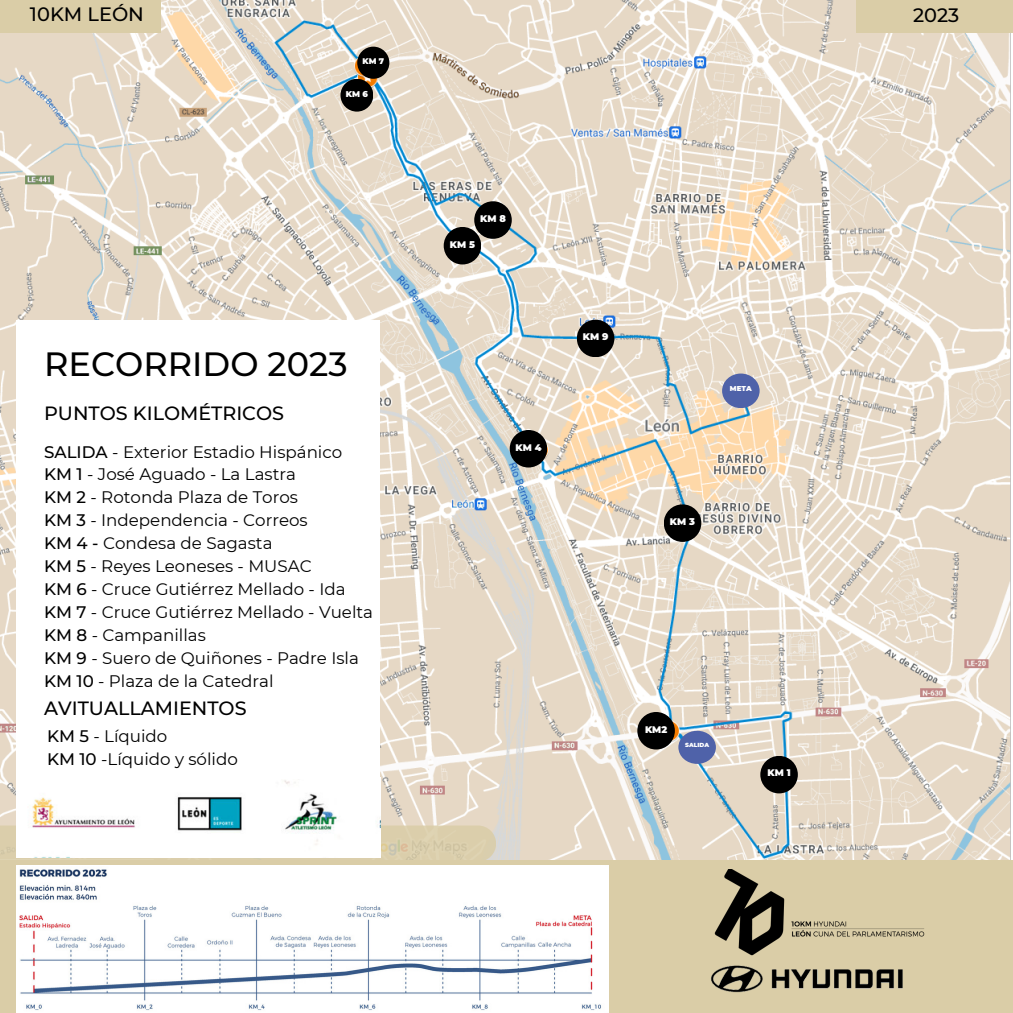
<style>
.page{position:relative;width:1013px;height:1013px;background:#fff}
.page>*{position:absolute;margin:0;border:0;box-sizing:border-box;transform-origin:0 0}
.t1{font:500 33.5px "Montserrat";color:#000}
.t2{font:500 19.38px "Montserrat";color:#000}
.t3{font:500 19.12px "Montserrat";color:#000}
.t4{font:16.75px "Montserrat";color:#000}
.t5{font:900 9.5px "Montserrat";color:#fff}
.t6{font:900 8.38px "Montserrat";color:#fff}
.t7{font:900 8.12px "Montserrat";color:#fff}
.t8{font:900 7.12px "Montserrat";color:#fff}
.t9{font:900 5.88px "Montserrat";color:#fff}
.s1{font-weight:500}
</style>
<div class="page">
<img style="left:0;top:0;width:1010px;height:859px">
<svg style="left:0;top:825px;width:496px;height:34px;background:#dcd1b2"></svg>
<img style="left:16px;top:778px;width:364px;height:79px">
<div style="left:760px;top:756px;width:37px;height:37px;background:#000;border-radius:50%"></div>
<div style="left:637px;top:712px;width:38px;height:37px;background:#000;border-radius:50%"></div>
<div style="left:663px;top:504px;width:38px;height:38px;background:#000;border-radius:50%"></div>
<div style="left:509px;top:430px;width:38px;height:37px;background:#000;border-radius:50%"></div>
<div style="left:443px;top:227px;width:38px;height:37px;background:#000;border-radius:50%"></div>
<div style="left:340px;top:79px;width:33px;height:33px;background:#000;border-radius:50%"></div>
<div style="left:357px;top:47px;width:32px;height:32px;background:#000;border-radius:50%"></div>
<div style="left:474px;top:201px;width:38px;height:38px;background:#000;border-radius:50%"></div>
<div style="left:577px;top:320px;width:37px;height:37px;background:#000;border-radius:50%"></div>
<div style="left:722px;top:373px;width:37px;height:35px;background:#4f62a9;border-radius:50%"></div>
<div style="left:678px;top:730px;width:38px;height:34px;background:#4f62a9;border-radius:50%"></div>
<div style="left:16px;top:320px;width:364px;height:458px;background:#fff"></div>
<div style="left:0;top:859px;width:1012px;height:153px;background:#dacda7"></div>
<img style="left:714px;top:869px;width:211px;height:76px">
<img style="left:16px;top:865px;width:592px;height:147px">
<img style="left:711px;top:945px;width:192px;height:48px">
<div style="left:856px;top:0;width:156px;height:33px;background:#dacda7"></div>
<div style="left:0;top:0;width:160px;height:33px;background:#dacda7"></div>
<p class="t2" style="left:30px;top:2px;width:115px">10KM LEÓN</p>
<p class="t2" style="left:913px;top:3px;width:48px">2023</p>
<p class="t7" style="left:362px;top:56px;width:23px">KM 7</p>
<p class="t6" style="left:346px;top:89px;width:24px">KM 6</p>
<p class="t1" style="left:44px;top:344px;width:305px">RECORRIDO 2023</p>
<p class="t3" style="left:44px;top:401px;width:241px">PUNTOS KILOMÉTRICOS</p>
<p class="t4" style="left:44px;top:441px;width:300px"><span class="s1">SALIDA</span> - Exterior Estadio Hispánico</p>
<p class="t4" style="left:44px;top:464px;width:253px"><span class="s1">KM 1</span> - José Aguado - La Lastra</p>
<p class="t4" style="left:44px;top:487px;width:255px"><span class="s1">KM 2</span> - Rotonda Plaza de Toros</p>
<p class="t4" style="left:44px;top:510px;width:265px"><span class="s1">KM 3</span> - Independencia - Correos</p>
<p class="t4" style="left:44px;top:533px;width:230px"><span class="s1">KM 4 -</span> Condesa de Sagasta</p>
<p class="t4" style="left:44px;top:556px;width:269px"><span class="s1">KM 5</span> - Reyes Leoneses - MUSAC</p>
<p class="t4" style="left:44px;top:579px;width:303px"><span class="s1">KM 6</span> - Cruce Gutiérrez Mellado - Ida</p>
<p class="t4" style="left:44px;top:601px;width:330px"><span class="s1">KM 7</span> - Cruce Gutiérrez Mellado - Vuelta</p>
<p class="t4" style="left:44px;top:624px;width:163px"><span class="s1">KM 8</span> - Campanillas</p>
<p class="t4" style="left:44px;top:647px;width:316px"><span class="s1">KM 9</span> - Suero de Quiñones - Padre Isla</p>
<p class="t4" style="left:44px;top:670px;width:231px"><span class="s1">KM 10</span> - Plaza de la Catedral</p>
<p class="t3" style="left:44px;top:696px;width:204px">AVITUALLAMIENTOS</p>
<p class="t4" style="left:47px;top:725px;width:122px"><span class="s1">KM 5</span> - Líquido</p>
<p class="t4" style="left:47px;top:748px;width:192px"><span class="s1">KM 10</span> -Líquido y sólido</p>
<p class="t5" style="left:480px;top:213px;width:27px">KM 8</p>
<p class="t5" style="left:450px;top:238px;width:27px">KM 5</p>
<p class="t5" style="left:515px;top:441px;width:28px">KM 4</p>
<p class="t5" style="left:583px;top:331px;width:27px">KM 9</p>
<p class="t8" style="left:730px;top:384px;width:23px">META</p>
<p class="t5" style="left:670px;top:516px;width:27px">KM 3</p>
<p class="t5" style="left:645px;top:723px;width:24px">KM2</p>
<p class="t9" style="left:685px;top:741px;width:25px">SALIDA</p>
<p class="t5" style="left:767px;top:767px;width:25px">KM 1</p>
</div>
